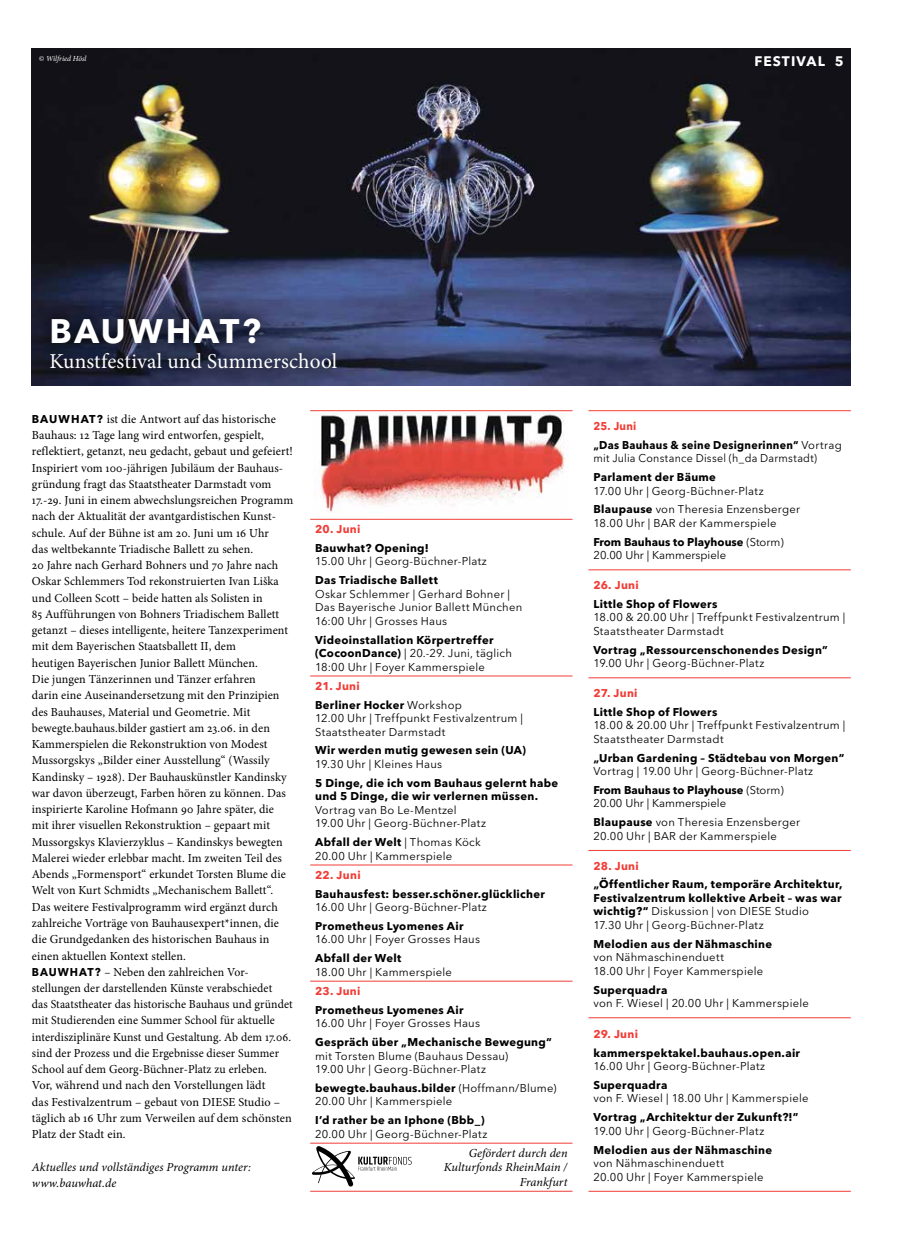
<style>
.page{position:relative;width:904px;height:1241px;background:#fff}
.page>*{position:absolute;margin:0;border:0;box-sizing:border-box;transform-origin:0 0}
.t1{font:700 33.75px "Avenir Next LT Pro";letter-spacing:.075em;color:#fff}
.t2{font:21.25px "Minion Pro";letter-spacing:.005em;color:#fff}
.t3{font:700 13.75px "Avenir Next LT Pro";letter-spacing:.08em;color:#fff}
.t4{font:12.25px/16.2px "Minion Pro";letter-spacing:.005em;color:#000}
.t5{font:italic 12.25px/14.8px "Minion Pro";color:#000}
.t6{font:11.25px/13.5px "Avenir Next LT Pro";letter-spacing:.02em;color:#000}
.t7{font:700 11.25px/13.5px "Avenir Next LT Pro";letter-spacing:.025em;color:#000}
.t8{font:700 11.25px "Avenir Next LT Pro";letter-spacing:.025em;color:#f13d37}
.t9{font:700 11.25px/18.8px "Avenir Next LT Pro";letter-spacing:.025em;color:#000;scale:.95 1}
.t10{font:11.25px "Avenir Next LT Pro";letter-spacing:.02em;color:#000;scale:.95 1}
.t11{font:11.25px "Avenir Next LT Pro";color:#000}
.t12{font:italic 7.75px "Minion Pro";letter-spacing:-.005em;color:#fff}
.s1{font-family:"Avenir Next LT Pro";font-weight:700;font-size:11.25px}
.s2{font-weight:700}
.s3{color:#f13d37}
.s4{font-weight:400}
</style>
<div class="page">
<img style="left:32px;top:49px;width:818px;height:337px">
<hr style="left:310px;top:410px;width:262px;height:1px;background:#f13d37">
<hr style="left:310px;top:519px;width:262px;height:1px;background:#f13d37">
<hr style="left:310px;top:675px;width:262px;height:1px;background:#f13d37">
<hr style="left:310px;top:864px;width:262px;height:1px;background:#f13d37">
<hr style="left:310px;top:980px;width:262px;height:1px;background:#f13d37">
<hr style="left:310px;top:1142px;width:262px;height:1px;background:#f13d37">
<hr style="left:310px;top:1190px;width:262px;height:1px;background:#f13d37">
<img style="left:315px;top:413px;width:254px;height:100px">
<svg style="left:312px;top:1146px;width:99px;height:40px"></svg>
<hr style="left:588px;top:410px;width:262px;height:1px;background:#f13d37">
<hr style="left:588px;top:569px;width:262px;height:1px;background:#f13d37">
<hr style="left:588px;top:677px;width:262px;height:1px;background:#f13d37">
<hr style="left:588px;top:850px;width:262px;height:1px;background:#f13d37">
<hr style="left:588px;top:1017px;width:262px;height:1px;background:#f13d37">
<hr style="left:588px;top:1190px;width:262px;height:1px;background:#f13d37">
<svg style="left:37px;top:303px;width:314px;height:80px;background:#292f4a"></svg>
<p class="t12" style="left:39px;top:54px;width:49px">© Wilfried Hösl</p>
<p class="t3" style="left:754px;top:53px;width:91px">FESTIVAL 5</p>
<h1 class="t1" style="left:50px;top:310px;width:213px">BAUWHAT?</h1>
<h2 class="t2" style="left:50px;top:347px;width:289px">Kunstfestival und Summerschool</h2>
<p class="t4" style="left:32px;top:410px;width:263px"><span class="s1">BAUWHAT?</span> ist die Antwort auf das historische Bauhaus: 12 Tage lang wird entworfen, gespielt, reflektiert, getanzt, neu gedacht, gebaut und gefeiert!<br>Inspiriert vom 100-jährigen Jubiläum der Bauhaus&shy;gründung fragt das Staatstheater Darmstadt vom 17.-29. Juni in einem abwechslungsreichen Programm nach der Aktualität der avantgardistischen Kunst&shy;schule. Auf der Bühne ist am 20. Juni um 16 Uhr<br>das weltbekannte Triadische Ballett zu sehen.<br>20 Jahre nach Gerhard Bohners und 70 Jahre nach Oskar Schlemmers Tod rekonstruierten Ivan Liška und Colleen Scott – beide hatten als Solisten in<br>85 Aufführungen von Bohners Triadischem Ballett getanzt – dieses intelligente, heitere Tanzexperiment mit dem Bayerischen Staatsballett II, dem<br>heutigen Bayerischen Junior Ballett München.<br>Die jungen Tänzerinnen und Tänzer erfahren<br>darin eine Auseinandersetzung mit den Prinzipien des Bauhauses, Material und Geometrie. Mit bewegte.bauhaus.bilder gastiert am 23.06. in den Kammerspielen die Rekonstruktion von Modest Mussorgskys „Bilder einer Ausstellung“ (Wassily Kandinsky – 1928). Der Bauhauskünstler Kandinsky war davon überzeugt, Farben hören zu können. Das inspirierte Karoline Hofmann 90 Jahre später, die mit ihrer visuellen Rekonstruktion – gepaart mit Mussorgskys Klavierzyklus – Kandinskys bewegten Malerei wieder erlebbar macht. Im zweiten Teil des Abends „Formensport“ erkundet Torsten Blume die Welt von Kurt Schmidts „Mechanischem Ballett“.<br>Das weitere Festivalprogramm wird ergänzt durch zahlreiche Vorträge von Bauhausexpert*innen, die die Grundgedanken des historischen Bauhaus in einen aktuellen Kontext stellen.<br><span class="s1">BAUWHAT?</span> – Neben den zahlreichen Vor&shy;stellungen der darstellenden Künste verabschiedet<br>das Staatstheater das historische Bauhaus und gründet mit Studierenden eine Summer School für aktuelle interdisziplinäre Kunst und Gestaltung. Ab dem 17.06. sind der Prozess und die Ergebnisse dieser Summer School auf dem Georg-Büchner-Platz zu erleben.<br>Vor, während und nach den Vorstellungen lädt<br>das Festivalzentrum – gebaut von DIESE Studio – täglich ab 16 Uhr zum Verweilen auf dem schönsten Platz der Stadt ein.</p>
<p class="t5" style="left:32px;top:1158px;width:220px;line-height:16.2px">Aktuelles und vollständiges Programm unter: www.bauwhat.de</p>
<p class="t8" style="left:315px;top:522px;width:47px">20. Juni</p>
<p class="t7" style="left:315px;top:541px;width:115px">Bauwhat? Opening!</p>
<p class="t6" style="left:315px;top:554px;width:173px">15.00 Uhr | Georg-Büchner-Platz</p>
<p class="t7" style="left:315px;top:573px;width:124px">Das Triadische Ballett</p>
<p class="t6" style="left:315px;top:587px;width:208px">Oskar Schlemmer | Gerhard Bohner |<br>Das Bayerische Junior Ballett München<br>16:00 Uhr | Grosses Haus</p>
<p class="t6" style="left:315px;top:632px;width:198px"><span class="s2">Videoinstallation Körpertreffer (CocoonDance)</span> | 20.-29. Juni, täglich<br>18:00 Uhr | Foyer Kammerspiele</p>
<p class="t7" style="left:315px;top:676px;width:148px;line-height:18.8px"><span class="s3">21. Juni<br></span>Berliner Hocker <span class="s4">Workshop</span></p>
<p class="t6" style="left:315px;top:711px;width:209px">12.00 Uhr | Treffpunkt Festivalzentrum |<br>Staatstheater Darmstadt</p>
<p class="t7" style="left:315px;top:743px;width:212px">Wir werden mutig gewesen sein (UA)</p>
<p class="t6" style="left:315px;top:757px;width:128px">19.30 Uhr | Kleines Haus</p>
<p class="t7" style="left:315px;top:775px;width:244px">5 Dinge, die ich vom Bauhaus gelernt habe und 5 Dinge, die wir verlernen müssen.</p>
<p class="t6" style="left:315px;top:803px;width:172px">Vortrag van Bo Le-Mentzel<br>19.00 Uhr | Georg-Büchner-Platz</p>
<p class="t6" style="left:315px;top:835px;width:167px"><span class="s2">Abfall der Welt</span> | Thomas Köck<br>20.00 Uhr | Kammerspiele</p>
<p class="t8" style="left:315px;top:867px;width:47px">22. Juni</p>
<p class="t7" style="left:315px;top:886px;width:231px">Bauhausfest: besser.schöner.glücklicher</p>
<p class="t6" style="left:315px;top:900px;width:173px">16.00 Uhr | Georg-Büchner-Platz</p>
<p class="t7" style="left:315px;top:919px;width:150px">Prometheus Lyomenes Air</p>
<p class="t6" style="left:315px;top:932px;width:166px">16.00 Uhr | Foyer Grosses Haus</p>
<p class="t7" style="left:315px;top:951px;width:88px">Abfall der Welt</p>
<p class="t6" style="left:315px;top:964px;width:138px">18.00 Uhr | Kammerspiele</p>
<p class="t8" style="left:315px;top:983px;width:47px">23. Juni</p>
<p class="t7" style="left:315px;top:1002px;width:150px">Prometheus Lyomenes Air</p>
<p class="t6" style="left:315px;top:1016px;width:166px">16.00 Uhr | Foyer Grosses Haus</p>
<p class="t7" style="left:315px;top:1035px;width:238px">Gespräch über „Mechanische Bewegung“</p>
<p class="t6" style="left:315px;top:1048px;width:194px">mit Torsten Blume (Bauhaus Dessau)<br>19.00 Uhr | Georg-Büchner-Platz</p>
<p class="t6" style="left:315px;top:1080px;width:243px"><span class="s2">bewegte.bauhaus.bilder</span> (Hoffmann/Blume)<br>20.00 Uhr | Kammerspiele</p>
<p class="t7" style="left:315px;top:1113px;width:171px">I’d rather be an Iphone (Bbb_)</p>
<p class="t6" style="left:315px;top:1126px;width:174px">20.00 Uhr | Georg-Büchner-Platz</p>
<p class="t5" style="left:444px;top:1144px;width:125px;text-align:right">Gefördert durch den<br>Kulturfonds RheinMain /<br>Frankfurt</p>
<p class="t9" style="left:593px;top:416px;width:263px"><span class="s3">25. Juni<br></span>„Das Bauhaus &amp; seine Designerinnen“ <span class="s4">Vortrag</span></p>
<p class="t10" style="left:593px;top:451px;width:237px">mit Julia Constance Dissel (h_da Darmstadt)</p>
<p class="t7" style="left:593px;top:470px;width:124px">Parlament der Bäume</p>
<p class="t6" style="left:593px;top:481px;width:208px;line-height:18.8px">17.00 Uhr | Georg-Büchner-Platz<br><span class="s2">Blaupause</span> von Theresia Enzensberger</p>
<p class="t6" style="left:593px;top:513px;width:192px;line-height:18.8px">18.00 Uhr | BAR der Kammerspiele<br><span class="s2">From Bauhaus to Playhouse</span> (Storm)</p>
<p class="t11" style="left:593px;top:548px;width:134px">20.00 Uhr | Kammerspiele</p>
<p class="t8" style="left:593px;top:578px;width:47px">26. Juni</p>
<p class="t7" style="left:593px;top:597px;width:125px">Little Shop of Flowers</p>
<p class="t6" style="left:593px;top:610px;width:253px">18.00 &amp; 20.00 Uhr | Treffpunkt Festivalzentrum |<br>Staatstheater Darmstadt</p>
<p class="t7" style="left:593px;top:642px;width:236px">Vortrag „Ressourcenschonendes Design”</p>
<p class="t6" style="left:593px;top:656px;width:172px">19.00 Uhr | Georg-Büchner-Platz</p>
<p class="t8" style="left:593px;top:686px;width:46px">27. Juni</p>
<p class="t7" style="left:593px;top:704px;width:125px">Little Shop of Flowers</p>
<p class="t6" style="left:593px;top:718px;width:253px">18.00 &amp; 20.00 Uhr | Treffpunkt Festivalzentrum |<br>Staatstheater Darmstadt</p>
<p class="t7" style="left:593px;top:750px;width:252px">„Urban Gardening – Städtebau von Morgen”</p>
<p class="t6" style="left:593px;top:761px;width:221px;line-height:18.8px">Vortrag | 19.00 Uhr | Georg-Büchner-Platz<br><span class="s2">From Bauhaus to Playhouse</span> (Storm)</p>
<p class="t6" style="left:593px;top:794px;width:208px;line-height:18.8px">20.00 Uhr | Kammerspiele<br><span class="s2">Blaupause</span> von Theresia Enzensberger</p>
<p class="t6" style="left:593px;top:828px;width:185px">20.00 Uhr | BAR der Kammerspiele</p>
<p class="t8" style="left:593px;top:858px;width:47px">28. Juni</p>
<p class="t7" style="left:593px;top:877px;width:251px">„Öffentlicher Raum, temporäre Architektur, Festivalzentrum kollektive Arbeit – was war wichtig?“ <span class="s4">Diskussion | von DIESE Studio<br>17.30 Uhr | Georg-Büchner-Platz</span></p>
<p class="t7" style="left:593px;top:936px;width:180px">Melodien aus der Nähmaschine</p>
<p class="t6" style="left:593px;top:950px;width:171px">von Nähmaschinenduett<br>18.00 Uhr | Foyer Kammerspiele</p>
<p class="t7" style="left:593px;top:982px;width:75px">Superquadra</p>
<p class="t6" style="left:593px;top:996px;width:217px">von F. Wiesel | 20.00 Uhr | Kammerspiele</p>
<p class="t8" style="left:593px;top:1026px;width:46px">29. Juni</p>
<p class="t7" style="left:593px;top:1045px;width:208px">kammerspektakel.bauhaus.open.air</p>
<p class="t6" style="left:593px;top:1059px;width:173px">16.00 Uhr | Georg-Büchner-Platz</p>
<p class="t7" style="left:593px;top:1077px;width:75px">Superquadra</p>
<p class="t6" style="left:593px;top:1091px;width:216px">von F. Wiesel | 18.00 Uhr | Kammerspiele</p>
<p class="t7" style="left:593px;top:1110px;width:206px">Vortrag „Architektur der Zukunft?!”</p>
<p class="t6" style="left:593px;top:1123px;width:172px">19.00 Uhr | Georg-Büchner-Platz</p>
<p class="t7" style="left:593px;top:1142px;width:180px">Melodien aus der Nähmaschine</p>
<p class="t6" style="left:593px;top:1156px;width:171px">von Nähmaschinenduett<br>20.00 Uhr | Foyer Kammerspiele</p>
</div>
